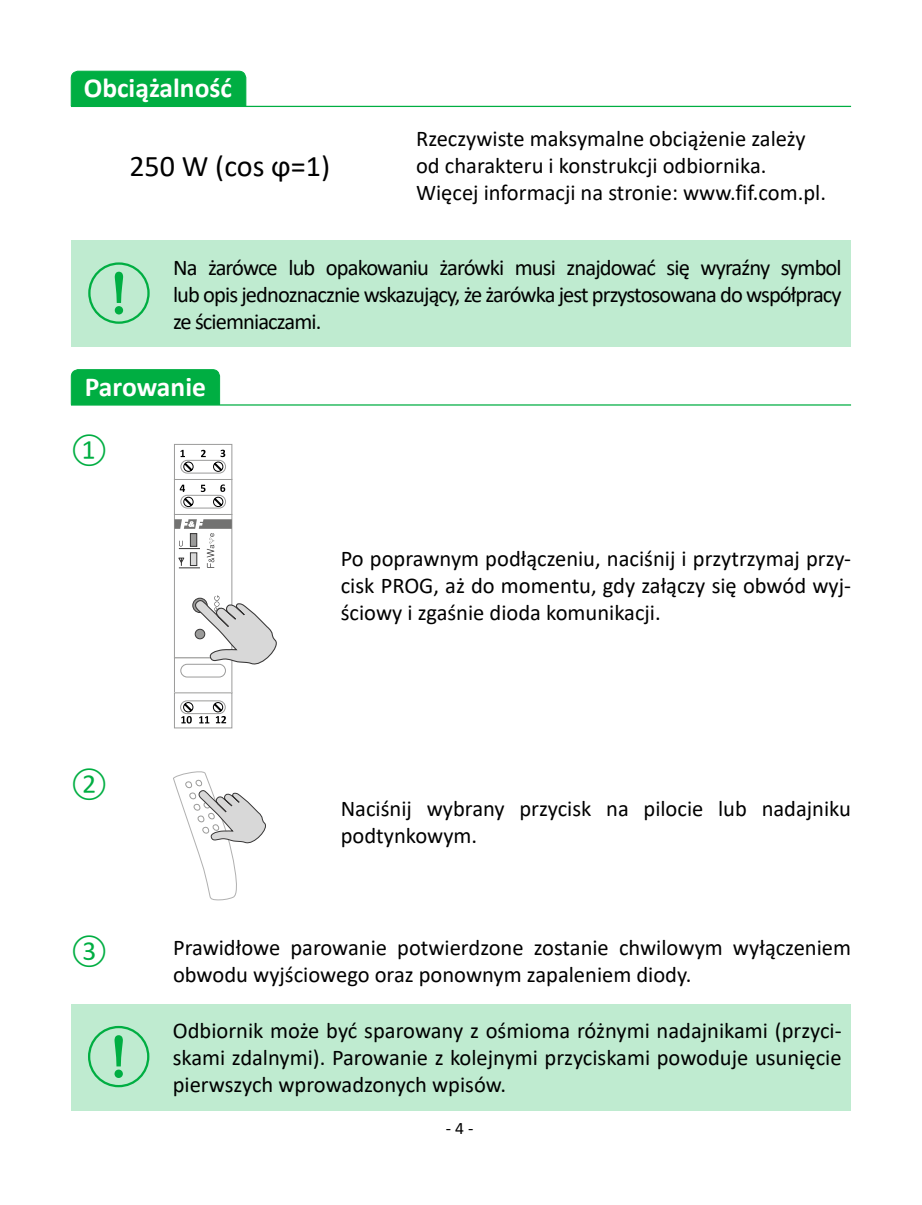
<style>
.page{position:relative;width:922px;height:1205px;background:#fff}
.page>*{position:absolute;margin:0;border:0;box-sizing:border-box;transform-origin:0 0}
.t1{font:30px "Calibri";color:#000}
.t2{font:27.75px "Calibri";color:#00ae42}
.t3{font:700 27.5px "Calibri";color:#fff}
.t4{font:22.5px/27px "Calibri";color:#000}
.t5{font:17.5px "Calibri";color:#000}
</style>
<div class="page">
<div style="left:163px;top:1003px;width:687px;height:107px;background:#bfebd0"></div>
<div style="left:71px;top:1003px;width:93px;height:107px;background:#bfebd0"></div>
<div style="left:88px;top:1026px;width:61px;height:61px;border:2px solid #00ae42;border-radius:50%"></div>
<svg style="left:114px;top:1035px;width:9px;height:43px"></svg>
<div style="left:164px;top:240px;width:686px;height:107px;background:#bfebd0"></div>
<div style="left:71px;top:240px;width:93px;height:107px;background:#bfebd0"></div>
<div style="left:88px;top:262px;width:62px;height:62px;border:2px solid #00ae42;border-radius:50%"></div>
<svg style="left:114px;top:271px;width:10px;height:44px"></svg>
<div style="left:71px;top:369px;width:149px;height:35px;background:#00ae42"></div>
<hr style="left:71px;top:404px;width:779px;height:2px;background:#00ae42">
<svg style="left:173px;top:771px;width:93px;height:130px"></svg>
<div style="left:174px;top:657px;width:58px;height:36px;background:#fff;border:1px solid #9b9b9a"></div>
<div style="left:174px;top:444px;width:58px;height:36px;background:#fff;border:1px solid #9b9b9a"></div>
<div style="left:174px;top:692px;width:58px;height:36px;border:1px solid #9b9b9a"></div>
<div style="left:180px;top:700px;width:45px;height:14px;border:1px solid #9b9b9a;border-radius:6px"></div>
<svg style="left:181px;top:702px;width:45px;height:21px"></svg>
<svg style="left:174px;top:450px;width:103px;height:234px"></svg>
<div style="left:71px;top:71px;width:175px;height:35px;background:#00ae42"></div>
<hr style="left:71px;top:106px;width:779px;height:1px;background:#00ae42">
<p class="t3" style="left:84px;top:69px;width:150px">Obciążalność</p>
<h1 class="t1" style="left:129px;top:145px;width:202px">250 W (cos ϕ=1)</h1>
<p class="t4" style="left:416px;top:125px;width:411px">Rzeczywiste maksymalne obciążenie zależy od charakteru i konstrukcji odbiornika.<br>Więcej informacji na stronie: www.fif.com.pl.</p>
<p class="t4" style="left:173px;top:253px;width:670px;text-align:justify">Na żarówce lub opakowaniu żarówki musi znajdować się wyraźny symbol lub opis jednoznacznie wskazujący, że żarówka jest przystosowana do współpracy ze ściemniaczami.</p>
<p class="t3" style="left:85px;top:367px;width:122px">Parowanie</p>
<p class="t2" style="left:71px;top:431px;width:38px">①</p>
<p class="t2" style="left:71px;top:765px;width:38px">②</p>
<p class="t4" style="left:340px;top:544px;width:511px;text-align:justify">Po poprawnym podłączeniu, naciśnij i przytrzymaj przy&shy;cisk PROG, aż do momentu, gdy załączy się obwód wyj&shy;ściowy i zgaśnie dioda komunikacji.</p>
<p class="t4" style="left:341px;top:794px;width:511px">Naciśnij wybrany przycisk na pilocie lub nadajniku podtynkowym.</p>
<p class="t2" style="left:71px;top:932px;width:38px">③</p>
<p class="t4" style="left:173px;top:933px;width:679px">Prawidłowe parowanie potwierdzone zostanie chwilowym wyłączeniem obwodu wyjściowego oraz ponownym zapaleniem diody.</p>
<p class="t4" style="left:173px;top:1017px;width:670px;text-align:justify">Odbiornik może być sparowany z ośmioma różnymi nadajnikami (przyci&shy;skami zdalnymi). Parowanie z kolejnymi przyciskami powoduje usunięcie pierwszych wprowadzonych wpisów.</p>
<p class="t5" style="left:446px;top:1116px;width:29px">- 4 -</p>
</div>
